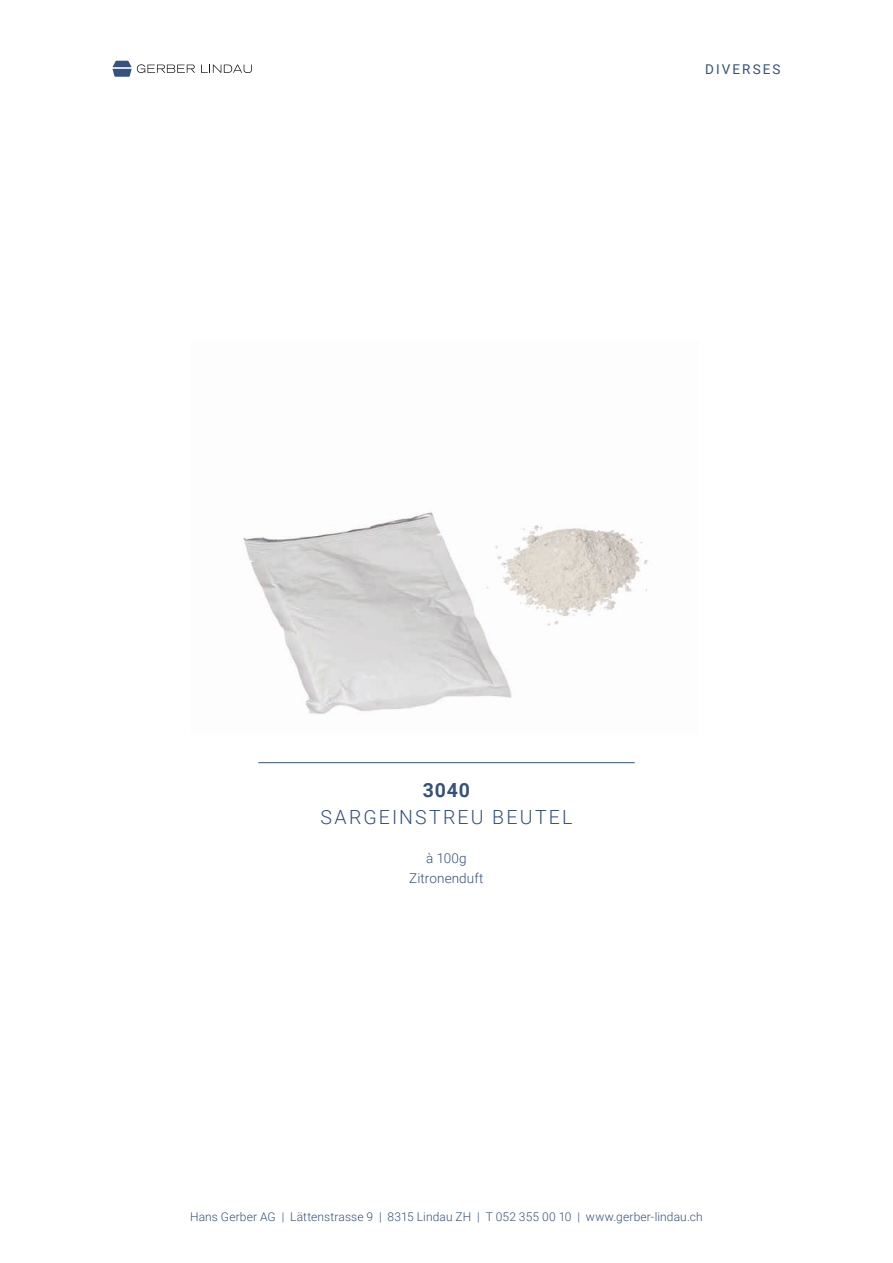
<style>
.page{position:relative;width:893px;height:1263px;background:#fff}
.page>*{position:absolute;margin:0;border:0;box-sizing:border-box;transform-origin:0 0}
.t1{font:300 19.5px "Roboto";letter-spacing:.115em;color:#35517e}
.t2{font:700 19.5px "Roboto";color:#35517e}
.t3{font:300 13.5px/19.5px "Roboto";letter-spacing:.01em;color:#35517e;text-align:center}
.t4{font:13.5px "Roboto";letter-spacing:.15em;color:#35517e}
.t5{font:300 12px "Roboto";letter-spacing:.01em;color:#35517e}
</style>
<div class="page">
<svg style="left:112px;top:61px;width:83px;height:16px"></svg>
<svg style="left:201px;top:65px;width:51px;height:8px"></svg>
<hr style="left:258px;top:762px;width:377px;height:1px;background:#35517e">
<img style="left:243px;top:512px;width:405px;height:202px">
<p class="t4" style="left:705px;top:60px;width:77px">DIVERSES</p>
<h1 class="t2" style="left:423px;top:776px;width:49px">3040</h1>
<h1 class="t1" style="left:320px;top:803px;width:254px">SARGEINSTREU BEUTEL</h1>
<p class="t3" style="left:409px;top:848px;width:76px">à 100g<br>Zitronenduft</p>
<p class="t5" style="left:190px;top:1208px;width:514px">Hans Gerber AG | Lättenstrasse 9 | 8315 Lindau ZH | T 052 355 00 10 | www.gerber-lindau.ch</p>
</div>
